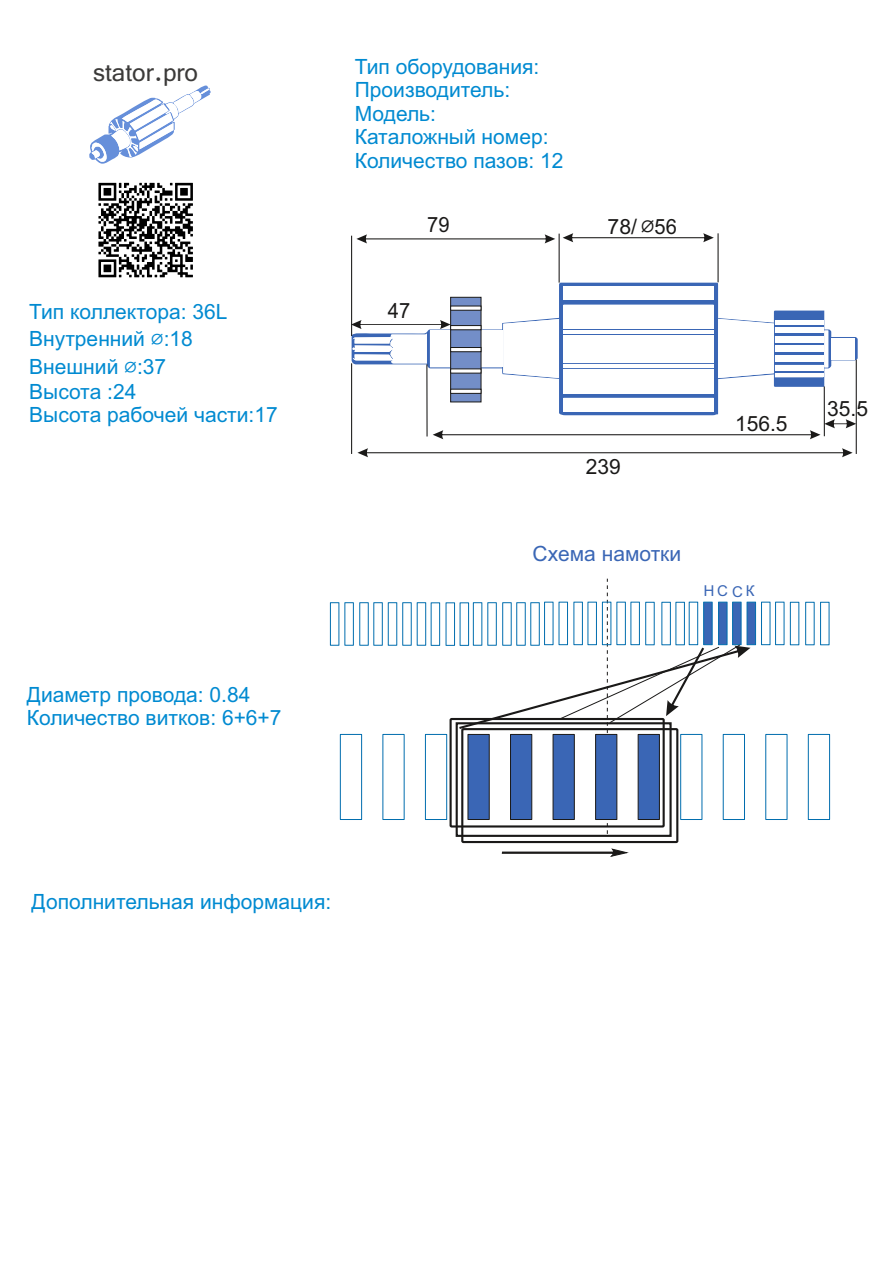
<style>
.page{position:relative;width:893px;height:1262px;background:#fff}
.page>*{position:absolute;margin:0;border:0;box-sizing:border-box;transform-origin:0 0}
.t1{font:27px "Vrinda";color:#3b3a39}
.t2{font:21px/23.4px "Arial";color:#008ad1}
.t3{font:21px "Arial";color:#1a1918}
.t4{font:21px "Arial";color:#3a66b5}
.t5{font:21px "Arial";color:#1a1918;scale:.96 1}
.t6{font:15px "Arial";color:#3a66b5}
.s1{font-family:"Cambria";font-size:24px}
.s2{font-family:"Cambria";font-size:27px}
</style>
<div class="page">
<div style="left:449px;top:718px;width:215px;height:109px;background:#fff;border:2px solid #1a1918"></div>
<div style="left:340px;top:734px;width:22px;height:86px;background:#fff;border:1px solid #006dae"></div>
<div style="left:382px;top:734px;width:22px;height:86px;background:#fff;border:1px solid #006dae"></div>
<div style="left:425px;top:734px;width:22px;height:86px;border:1px solid #006dae"></div>
<div style="left:765px;top:734px;width:22px;height:86px;border:1px solid #006dae"></div>
<div style="left:807px;top:734px;width:23px;height:86px;border:1px solid #006dae"></div>
<svg style="left:501px;top:849px;width:126px;height:8px"></svg>
<svg style="left:89px;top:85px;width:121px;height:79px"></svg>
<svg style="left:352px;top:283px;width:505px;height:132px"></svg>
<div style="left:563px;top:335px;width:150px;height:28px;background:#fff"></div>
<div style="left:563px;top:369px;width:150px;height:24px;background:#fff"></div>
<div style="left:563px;top:304px;width:150px;height:24px;background:#fff"></div>
<svg style="left:718px;top:319px;width:55px;height:59px"></svg>
<svg style="left:503px;top:319px;width:56px;height:59px"></svg>
<div style="left:430px;top:330px;width:72px;height:37px;background:#fff"></div>
<div style="left:563px;top:398px;width:150px;height:14px;background:#fff"></div>
<div style="left:563px;top:286px;width:150px;height:13px;background:#fff"></div>
<hr style="left:563px;top:330px;width:150px;height:3px;background:#fff">
<hr style="left:563px;top:364px;width:150px;height:3px;background:#fff">
<div style="left:831px;top:338px;width:23px;height:21px;background:#fff"></div>
<div style="left:774px;top:355px;width:49px;height:7px;background:#fff"></div>
<div style="left:774px;top:345px;width:49px;height:7px;background:#fff"></div>
<div style="left:774px;top:336px;width:49px;height:6px;background:#fff"></div>
<div style="left:774px;top:365px;width:49px;height:5px;background:#fff"></div>
<div style="left:774px;top:327px;width:49px;height:6px;background:#fff"></div>
<hr style="left:774px;top:320px;width:49px;height:4px;background:#fff">
<hr style="left:774px;top:373px;width:49px;height:4px;background:#fff">
<svg style="left:824px;top:330px;width:4px;height:37px"></svg>
<hr style="left:558px;top:234px;width:1px;height:49px;background:#1a1918">
<hr style="left:717px;top:233px;width:1px;height:49px;background:#1a1918">
<svg style="left:562px;top:233px;width:151px;height:9px"></svg>
<hr style="left:351px;top:363px;width:1px;height:91px;background:#1a1918">
<hr style="left:855px;top:359px;width:1px;height:95px;background:#1a1918">
<svg style="left:357px;top:448px;width:495px;height:9px"></svg>
<hr style="left:351px;top:236px;width:1px;height:100px;background:#1a1918">
<svg style="left:356px;top:234px;width:199px;height:9px"></svg>
<hr style="left:823px;top:386px;width:1px;height:50px;background:#1a1918">
<hr style="left:426px;top:364px;width:1px;height:72px;background:#1a1918">
<svg style="left:98px;top:182px;width:95px;height:96px"></svg>
<svg style="left:98px;top:183px;width:95px;height:94px"></svg>
<div style="left:461px;top:728px;width:217px;height:115px;border:2px solid #1a1918"></div>
<svg style="left:433px;top:419px;width:423px;height:20px"></svg>
<div style="left:450px;top:297px;width:31px;height:105px;background:#738ec8;border:1px solid #1a1918"></div>
<svg style="left:450px;top:305px;width:31px;height:6px"></svg>
<svg style="left:450px;top:389px;width:31px;height:5px"></svg>
<svg style="left:450px;top:347px;width:31px;height:5px"></svg>
<svg style="left:450px;top:325px;width:31px;height:5px"></svg>
<svg style="left:450px;top:368px;width:31px;height:5px"></svg>
<svg style="left:351px;top:320px;width:99px;height:43px"></svg>
<div style="left:789px;top:602px;width:10px;height:43px;border:1px solid #006dae"></div>
<div style="left:805px;top:602px;width:9px;height:43px;border:1px solid #006dae"></div>
<div style="left:820px;top:602px;width:9px;height:43px;border:1px solid #006dae"></div>
<div style="left:761px;top:601px;width:9px;height:44px;border:1px solid #006dae"></div>
<div style="left:746px;top:601px;width:10px;height:44px;background:#3a66b5;border:1px solid #006dae"></div>
<div style="left:775px;top:601px;width:9px;height:44px;border:1px solid #006dae"></div>
<div style="left:430px;top:602px;width:10px;height:44px;border:1px solid #006dae"></div>
<div style="left:445px;top:602px;width:10px;height:44px;border:1px solid #006dae"></div>
<div style="left:402px;top:602px;width:9px;height:43px;border:1px solid #006dae"></div>
<div style="left:388px;top:602px;width:9px;height:43px;border:1px solid #006dae"></div>
<div style="left:373px;top:602px;width:10px;height:43px;border:1px solid #006dae"></div>
<div style="left:344px;top:602px;width:10px;height:43px;border:1px solid #006dae"></div>
<div style="left:330px;top:602px;width:9px;height:43px;border:1px solid #006dae"></div>
<div style="left:417px;top:602px;width:9px;height:43px;border:1px solid #006dae"></div>
<div style="left:359px;top:602px;width:9px;height:43px;border:1px solid #006dae"></div>
<div style="left:455px;top:722px;width:216px;height:115px;border:2px solid #1a1918"></div>
<svg style="left:459px;top:578px;width:291px;height:256px"></svg>
<p class="t1" style="left:93px;top:55px;width:106px">stator.pro</p>
<p class="t2" style="left:355px;top:55px;width:210px">Тип оборудования:<br>Производитель:<br>Модель:<br>Каталожный номер:<br>Количество пазов: 12</p>
<p class="t2" style="left:29px;top:298px;width:200px;line-height:27.8px">Тип коллектора: 36L<br>Внутренний <span class="s1">⌀</span>:18<br>Внешний <span class="s1">⌀</span>:37</p>
<p class="t2" style="left:29px;top:380px;width:250px">Высота :24<br>Высота рабочей части:17</p>
<p class="t2" style="left:27px;top:683px;width:256px">Диаметр провода: 0.84<br>Количество витков: 6+6+7</p>
<p class="t5" style="left:427px;top:211px;width:25px">79</p>
<p class="t3" style="left:607px;top:213px;width:71px">78/ <span class="s2">⌀</span>56</p>
<p class="t5" style="left:388px;top:297px;width:25px">47</p>
<p class="t3" style="left:585px;top:453px;width:37px">239</p>
<p class="t4" style="left:532px;top:540px;width:150px">Схема намотки</p>
<p class="t3" style="left:735px;top:409px;width:54px">156.5</p>
<p class="t6" style="left:717px;top:581px;width:39px">ССК</p>
<p class="t3" style="left:827px;top:394px;width:42px">35.5</p>
<p class="t2" style="left:32px;top:890px;width:301px">Дополнительная информация:</p>
</div>
